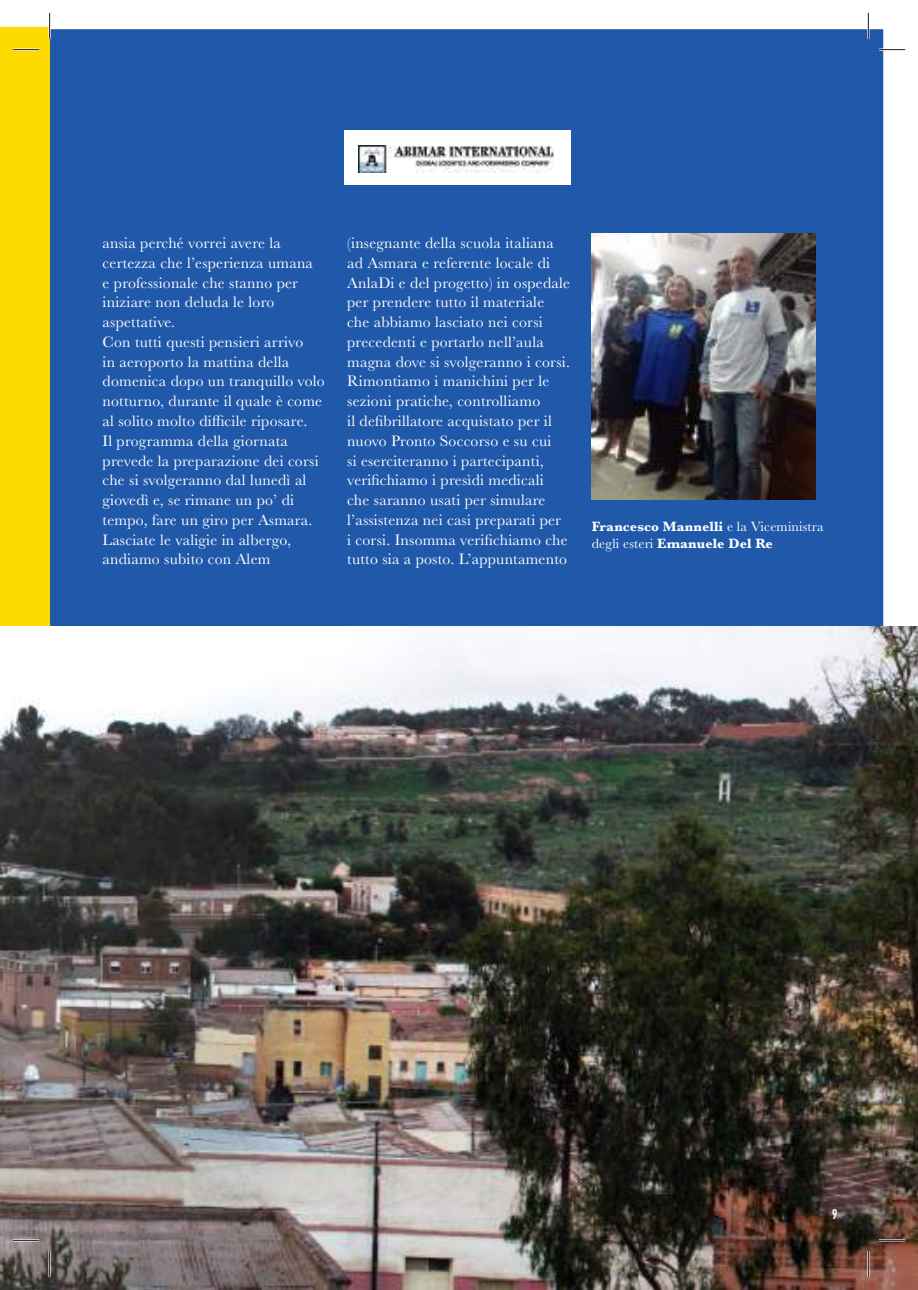
<style>
.page{position:relative;width:918px;height:1290px;background:#fff}
.page>*{position:absolute;margin:0;border:0;box-sizing:border-box;transform-origin:0 0}
.t1{font:15.75px/19.8px "Baskerville";letter-spacing:.015em;color:#fff}
.t2{font:700 14px/16.8px "Baskerville";letter-spacing:.01em;color:#fff}
.t3{font:14px "DIN Engschrift Std";color:#fff}
.s1{font-weight:400}
</style>
<div class="page">
<div style="left:50px;top:29px;width:833px;height:916px;background:#2058aa;border:2px solid #2058aa"></div>
<div style="left:0;top:27px;width:50px;height:918px;background:#fdda00"></div>
<img style="left:0;top:627px;width:918px;height:663px">
<img style="left:592px;top:234px;width:223px;height:266px">
<div style="left:344px;top:130px;width:227px;height:54px;background:#fff"></div>
<img style="left:359px;top:145px;width:195px;height:27px">
<hr style="left:13px;top:49px;width:26px;height:2px;background:#fff">
<hr style="left:879px;top:49px;width:26px;height:2px;background:#fff">
<hr style="left:13px;top:1239px;width:26px;height:2px;background:#fff">
<hr style="left:879px;top:1239px;width:26px;height:2px;background:#fff">
<hr style="left:49px;top:13px;width:2px;height:26px;background:#fff">
<hr style="left:49px;top:1251px;width:2px;height:26px;background:#fff">
<hr style="left:867px;top:13px;width:2px;height:26px;background:#fff">
<hr style="left:867px;top:1251px;width:2px;height:26px;background:#fff">
<svg style="left:13px;top:49px;width:26px;height:1px"></svg>
<svg style="left:879px;top:49px;width:26px;height:1px"></svg>
<svg style="left:13px;top:1240px;width:26px;height:1px"></svg>
<svg style="left:879px;top:1240px;width:26px;height:1px"></svg>
<svg style="left:49px;top:13px;width:1px;height:26px"></svg>
<svg style="left:49px;top:1251px;width:1px;height:26px"></svg>
<svg style="left:868px;top:13px;width:1px;height:26px"></svg>
<svg style="left:868px;top:1251px;width:1px;height:26px"></svg>
<p class="t1" style="left:103px;top:233px;width:224px">ansia perché vorrei avere la certezza che l’esperienza umana<br>e professionale che stanno per iniziare non deluda le loro aspettative.<br>Con tutti questi pensieri arrivo<br>in aeroporto la mattina della domenica dopo un tranquillo volo notturno, durante il quale è come al solito molto difficile riposare.<br>Il programma della giornata prevede la preparazione dei corsi che si svolgeranno dal lunedì al giovedì e, se rimane un po’ di tempo, fare un giro per Asmara.<br>Lasciate le valigie in albergo, andiamo subito con Alem</p>
<p class="t1" style="left:347px;top:233px;width:224px">(insegnante della scuola italiana ad Asmara e referente locale di AnlaDi e del progetto) in ospedale per prendere tutto il materiale che abbiamo lasciato nei corsi precedenti e portarlo nell’aula magna dove si svolgeranno i corsi.<br>Rimontiamo i manichini per le sezioni pratiche, controlliamo<br>il defibrillatore acquistato per il nuovo Pronto Soccorso e su cui<br>si eserciteranno i partecipanti, verifichiamo i presìdi medicali<br>che saranno usati per simulare l’assistenza nei casi preparati per<br>i corsi. Insomma verifichiamo che tutto sia a posto. L’appuntamento</p>
<p class="t2" style="left:592px;top:518px;width:233px">Francesco Mannelli <span class="s1">e la Viceministra degli esteri</span> Emanuele Del Re</p>
<p class="t3" style="left:832px;top:1205px;width:7px">9</p>
</div>
